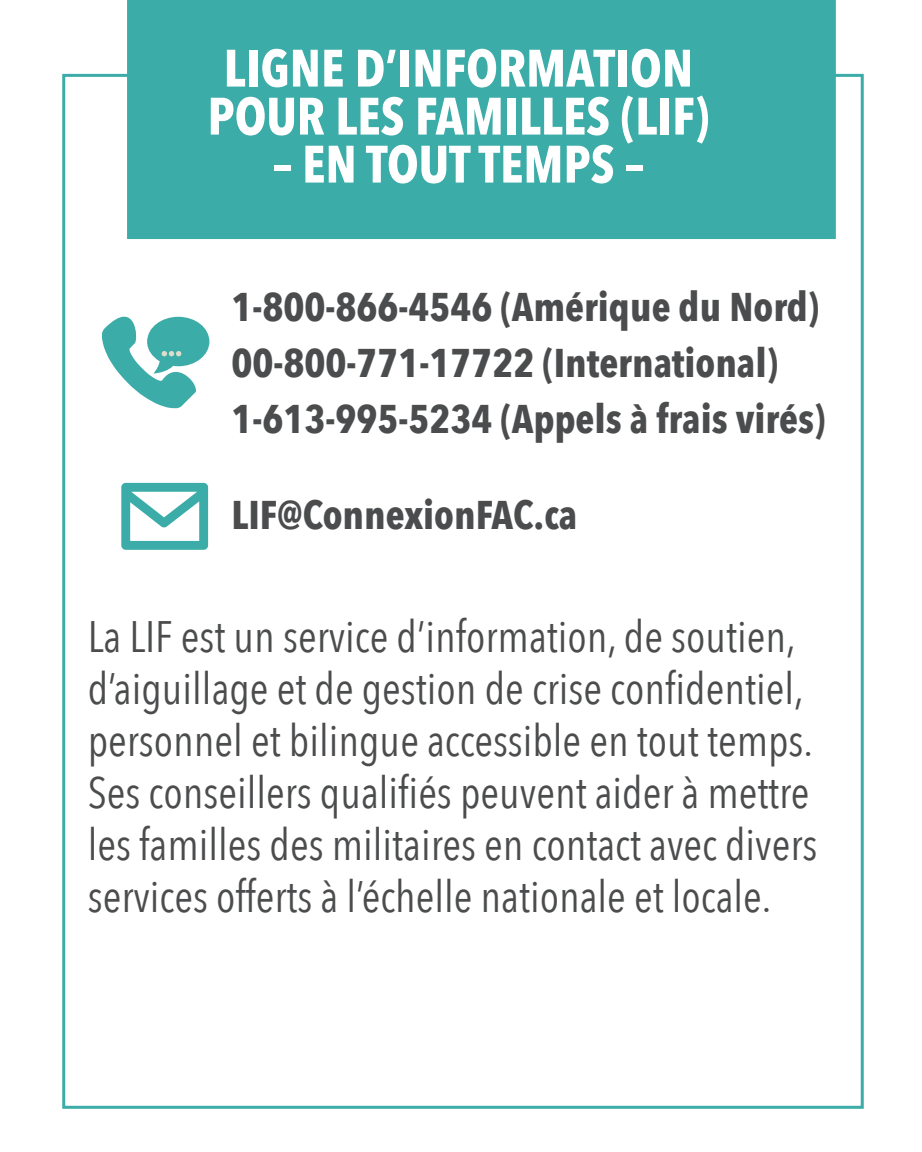
<style>
.page{position:relative;width:922px;height:1152px;background:#fff}
.page>*{position:absolute;margin:0;border:0;box-sizing:border-box;transform-origin:0 0}
.t1{font:700 52px/48px "Avenir Next Condensed";color:#fff;text-align:center}
.t2{font:44px/52px "Avenir Next Condensed";color:#4b4c4d}
.t3{font:700 40px/56px "Avenir Next Condensed";color:#4b4c4d}
</style>
<div class="page">
<div style="left:127px;top:0;width:708px;height:239px;background:#3baca7"></div>
<svg style="left:121px;top:483px;width:87px;height:67px"></svg>
<svg style="left:102px;top:316px;width:107px;height:92px"></svg>
<p class="t1" style="left:207px;top:44px;width:503px">LIGNE D’INFORMATION<br>POUR LES FAMILLES (LIF)</p>
<p class="t1" style="left:273px;top:140px;width:372px">– EN TOUT TEMPS –</p>
<p class="t3" style="left:231px;top:279px;width:595px">1-800-866-4546 (Amérique du Nord)<br>00-800-771-17722 (International)<br>1-613-995-5234 (Appels à frais virés)</p>
<p class="t3" style="left:231px;top:487px;width:347px">LIF@ConnexionFAC.ca</p>
<p class="t2" style="left:88px;top:608px;width:731px">La LIF est un service d’information, de soutien, d’aiguillage et de gestion de crise confidentiel, personnel et bilingue accessible en tout temps.<br>Ses conseillers qualifiés peuvent aider à mettre les familles des militaires en contact avec divers services offerts à l’échelle nationale et locale.</p>
</div>
